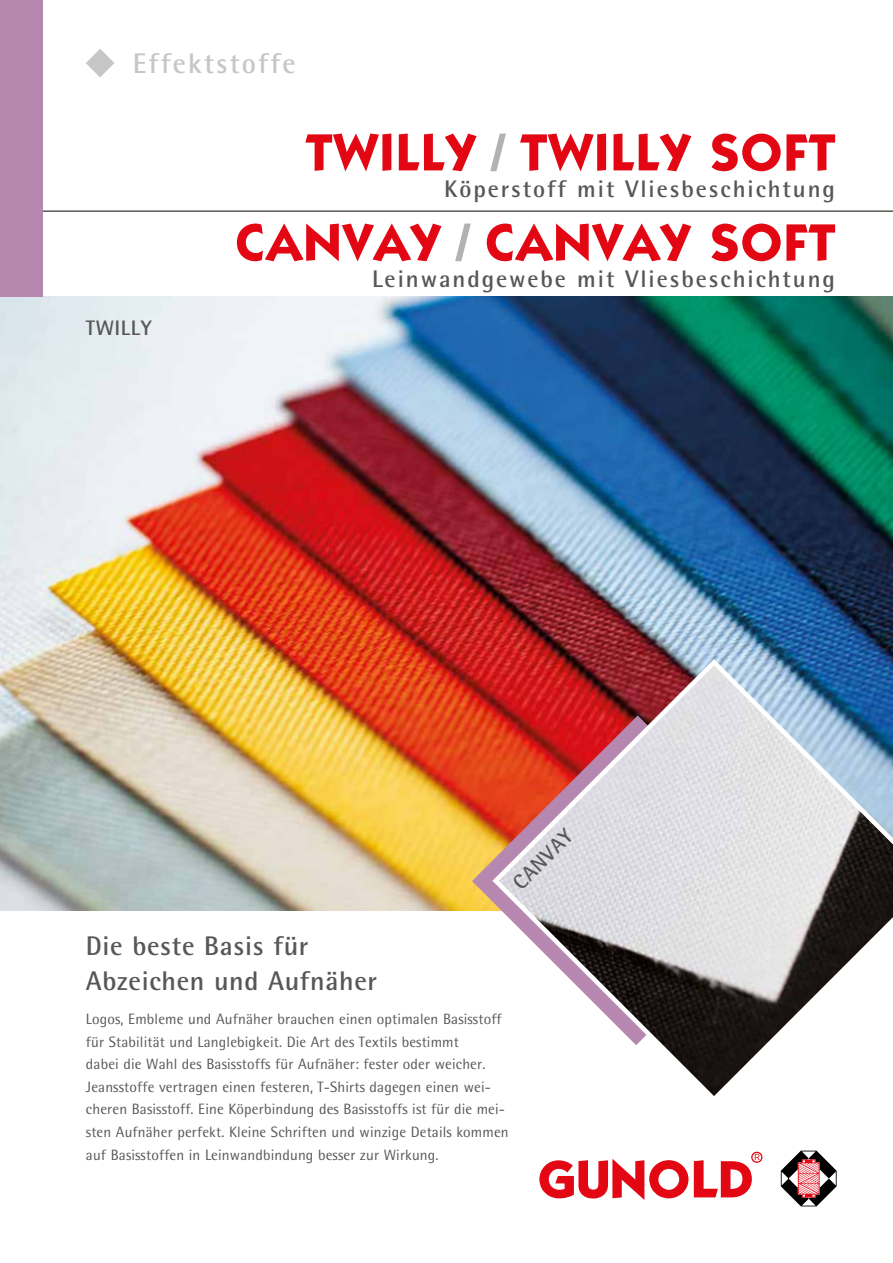
<style>
.page{position:relative;width:893px;height:1263px;background:#fff}
.page>*{position:absolute;margin:0;border:0;box-sizing:border-box;transform-origin:0 0}
.t1{font:700 52.5px "Itc Kabel";letter-spacing:.035em;color:#e30613}
.t2{font:700 28.35px "Rotis Semi Sans";letter-spacing:.075em;color:#c6c6c6}
.t3{font:700 27px/34.5px "Rotis Semi Sans";letter-spacing:.025em;color:#575756}
.t4{font:700 24px "Rotis Semi Sans";letter-spacing:.08em;color:#575756}
.t5{font:700 21px "Rotis Semi Sans";letter-spacing:.025em;color:#575756}
.t6{font:15px/22.5px "Rotis Semi Sans";letter-spacing:.01em;color:#575756}
.s1{color:#b3b2b2}
</style>
<div class="page">
<hr style="left:43px;top:210px;width:850px;height:2px;background:#575756">
<svg style="left:86px;top:49px;width:28px;height:28px"></svg>
<img style="left:0;top:297px;width:893px;height:613px">
<div style="left:0;top:0;width:43px;height:297px;background:#b688b0"></div>
<svg style="left:539px;top:1152px;width:223px;height:48px"></svg>
<svg style="left:781px;top:1150px;width:56px;height:56px"></svg>
<svg style="left:472px;top:715px;width:17px;height:196px"></svg>
<svg style="left:489px;top:656px;width:404px;height:440px"></svg>
<h2 class="t2" style="left:133px;top:46px;width:164px">Effektstoffe</h2>
<h3 class="t5" style="left:86px;top:315px;width:67px">TWILLY</h3>
<h1 class="t1" style="left:306px;top:121px;width:531px">TWILLY <span class="s1">/</span> TWILLY SOFT</h1>
<h3 class="t4" style="left:444px;top:175px;width:392px">Köperstoff mit Vliesbeschichtung</h3>
<h1 class="t1" style="left:236px;top:211px;width:601px">CANVAY <span class="s1">/</span> CANVAY SOFT</h1>
<h3 class="t4" style="left:372px;top:265px;width:465px">Leinwandgewebe mit Vliesbeschichtung</h3>
<h3 class="t5" style="left:507px;top:876px;width:77px;rotate:-45deg">CANVAY</h3>
<h3 class="t3" style="left:86px;top:928px;width:293px">Die beste Basis für<br>Abzeichen und Aufnäher</h3>
<p class="t6" style="left:86px;top:1008px;width:424px">Logos, Embleme und Aufnäher brauchen einen optimalen Basisstoff für Stabilität und Langlebigkeit. Die Art des Textils bestimmt<br>dabei die Wahl des Basisstoffs für Aufnäher: fester oder weicher.<br>Jeansstoffe vertragen einen festeren, T-Shirts dagegen einen wei&shy;cheren Basisstoff. Eine Köperbindung des Basisstoffs ist für die mei&shy;sten Aufnäher perfekt. Kleine Schriften und winzige Details kommen auf Basisstoffen in Leinwandbindung besser zur Wirkung.</p>
</div>
